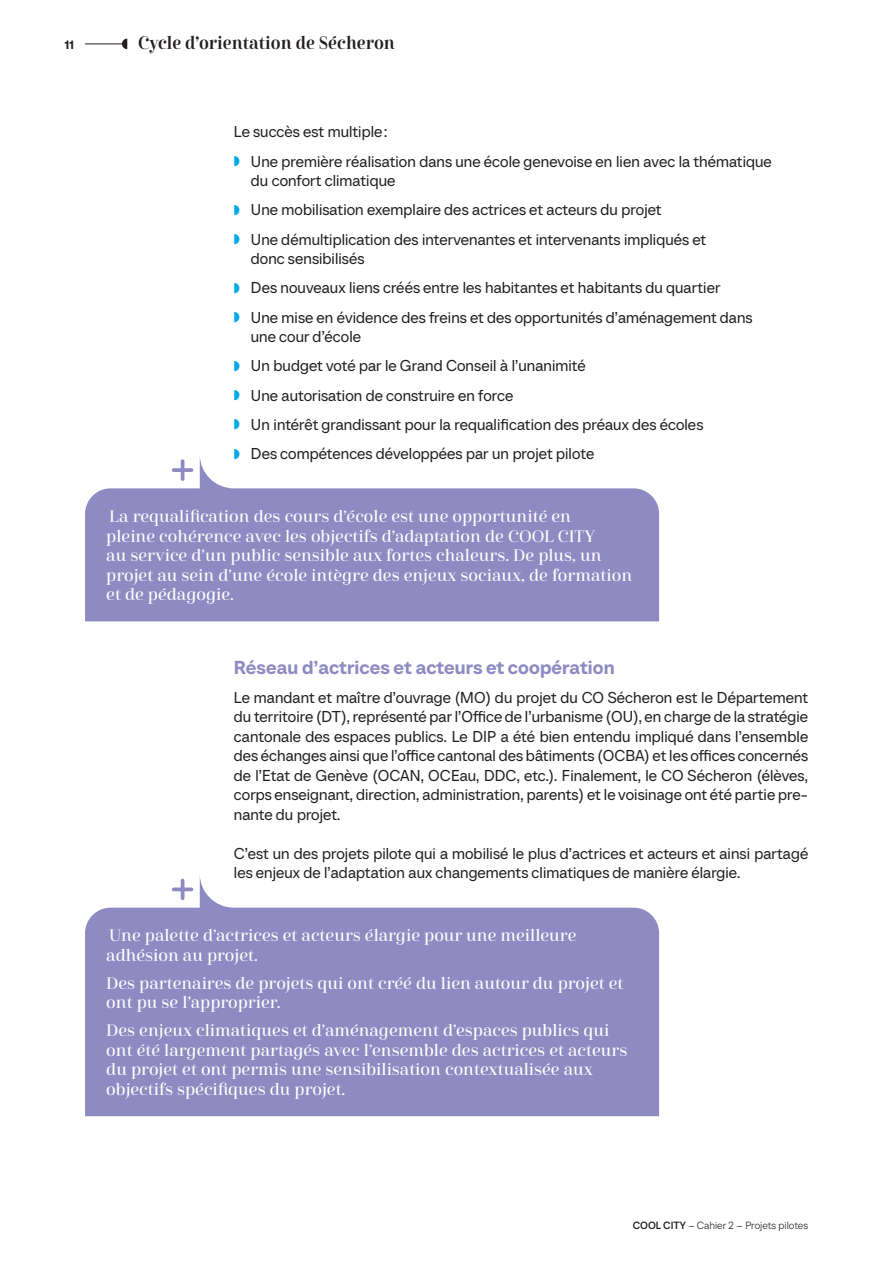
<style>
.page{position:relative;width:893px;height:1263px;background:#fff}
.page>*{position:absolute;margin:0;border:0;box-sizing:border-box;transform-origin:0 0}
.t1{font:18.75px "TT Neoris Dm Bd";letter-spacing:.005em;color:#908ac2}
.t2{font:18px "Cabrito Didone Con Dem";color:#231f20}
.t3{font:16.5px/19.5px "Cabrito Didone Nor Med";color:#fff}
.t4{font:15.75px/29.2px "TT Neoris";letter-spacing:.005em;color:#231f20}
.t5{font:12px "TT Neoris Dm Bd";color:#231f20}
.t6{font:300 10.5px "TT Neoris";color:#231f20}
.s1{color:#00a9e7}
.s2{font-weight:500}
</style>
<div class="page">
<svg style="left:122px;top:39px;width:5px;height:10px"></svg>
<hr style="left:85px;top:44px;width:42px;height:1px;background:#231f20">
<div style="left:85px;top:488px;width:574px;height:133px;background:#908ac2"></div>
<div style="left:85px;top:908px;width:574px;height:208px;background:#908ac2"></div>
<svg style="left:200px;top:459px;width:34px;height:63px"></svg>
<hr style="left:181px;top:461px;width:3px;height:18px;background:#908ac2">
<svg style="left:174px;top:468px;width:18px;height:4px"></svg>
<svg style="left:200px;top:878px;width:34px;height:64px"></svg>
<hr style="left:181px;top:880px;width:3px;height:18px;background:#908ac2">
<svg style="left:174px;top:887px;width:18px;height:4px"></svg>
<p class="t5" style="left:65px;top:37px;width:11px">11</p>
<p class="t2" style="left:138px;top:32px;width:258px">Cycle d’orientation de Sécheron</p>
<p class="t4" style="left:234px;top:117px;width:539px">Le succès est multiple:<br><span class="s1">◗</span> Une première réalisation dans une école genevoise en lien avec la thématique</p>
<p class="t4" style="left:234px;top:165px;width:474px;text-indent:17px">du confort climatique<br><span class="s1">◗</span> Une mobilisation exemplaire des actrices et acteurs du projet<br><span class="s1">◗</span> Une démultiplication des intervenantes et intervenants impliqués et</p>
<p class="t4" style="left:234px;top:243px;width:520px;text-indent:17px">donc sensibilisés<br><span class="s1">◗</span> Des nouveaux liens créés entre les habitantes et habitants du quartier<br><span class="s1">◗</span> Une mise en évidence des freins et des opportunités d’aménagement dans</p>
<p class="t4" style="left:234px;top:321px;width:471px;text-indent:17px">une cour d’école<br><span class="s1">◗</span> Un budget voté par le Grand Conseil à l’unanimité<br><span class="s1">◗</span> Une autorisation de construire en force<br><span class="s1">◗</span> Un intérêt grandissant pour la requalification des préaux des écoles <span class="s1">◗</span> Des compétences développées par un projet pilote</p>
<p class="t3" style="left:106px;top:507px;width:527px">La requalification des cours d’école est une opportunité en<br>pleine cohérence avec les objectifs d’adaptation de COOL CITY<br>au service d’un public sensible aux fortes chaleurs. De plus, un projet au sein d’une école intègre des enjeux sociaux, de formation et de pédagogie.</p>
<p class="t1" style="left:234px;top:655px;width:382px">Réseau d’actrices et acteurs et coopération</p>
<p class="t4" style="left:234px;top:687px;width:576px;line-height:19.5px;text-align:justify">Le mandant et maître d’ouvrage (MO) du projet du CO Sécheron est le Département du territoire (DT), représenté par l’Office de l’urbanisme (OU), en charge de la stratégie cantonale des espaces publics. Le DIP a été bien entendu impliqué dans l’ensemble des échanges ainsi que l’office cantonal des bâtiments (OCBA) et les offices concernés de l’Etat de Genève (OCAN, OCEau, DDC, etc.). Finalement, le CO Sécheron (élèves, corps enseignant, direction, administration, parents) et le voisinage ont été partie pre&shy;nante du projet.</p>
<p class="t4" style="left:234px;top:843px;width:576px;line-height:19.5px">C’est un des projets pilote qui a mobilisé le plus d’actrices et acteurs et ainsi partagé les enjeux de l’adaptation aux changements climatiques de manière élargie.</p>
<p class="t3" style="left:106px;top:926px;width:472px">Une palette d’actrices et acteurs élargie pour une meilleure adhésion au projet.</p>
<p class="t3" style="left:106px;top:974px;width:519px">Des partenaires de projets qui ont créé du lien autour du projet et ont pu se l’approprier.</p>
<p class="t3" style="left:106px;top:1021px;width:522px">Des enjeux climatiques et d’aménagement d’espaces publics qui ont été largement partagés avec l’ensemble des actrices et acteurs du projet et ont permis une sensibilisation contextualisée aux objectifs spécifiques du projet.</p>
<p class="t6" style="left:633px;top:1219px;width:177px"><span class="s2">COOL CITY</span> – Cahier 2 – Projets pilotes</p>
</div>
